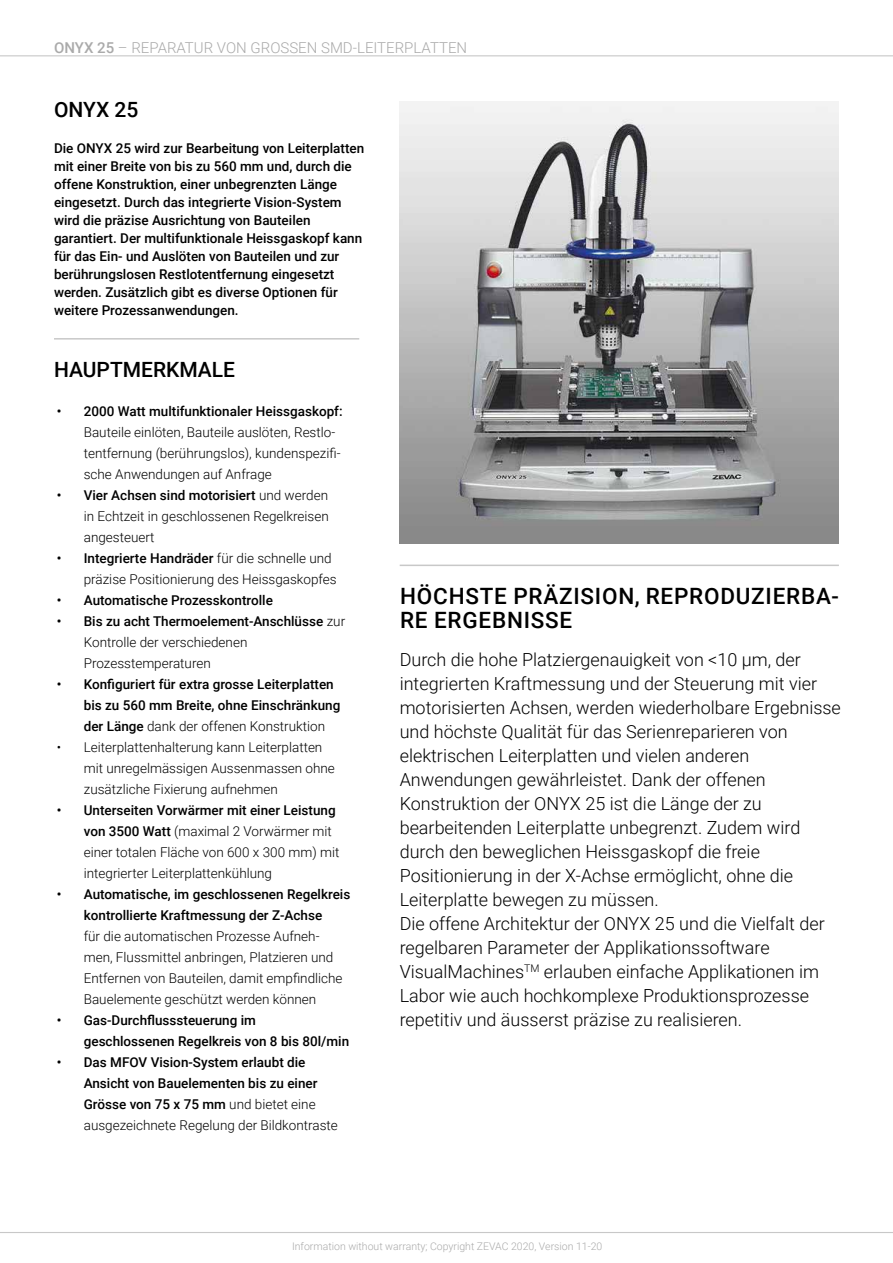
<style>
.page{position:relative;width:893px;height:1263px;background:#fff}
.page>*{position:absolute;margin:0;border:0;box-sizing:border-box;transform-origin:0 0}
.t1{font:500 22.5px/24px "Roboto";letter-spacing:.035em;color:#000}
.t2{font:500 21px "Roboto";color:#000}
.t3{font:300 18px/24px "Roboto";color:#000}
.t4{font:300 15px "Roboto";color:#aaa}
.t5{font:500 13.5px/18px "Roboto";color:#000}
.t6{font:300 13.5px/21px "Roboto";color:#000}
.t7{font:300 10.5px "Roboto";color:#aaa}
.s1{font-weight:500}
.s2{font-weight:300}
</style>
<div class="page">
<hr style="left:0;top:55px;width:893px;height:1px;background:#c8c8c8">
<hr style="left:0;top:1232px;width:893px;height:1px;background:#c8c8c8">
<hr style="left:54px;top:338px;width:305px;height:2px;background:#c8c8c8">
<hr style="left:400px;top:565px;width:439px;height:1px;background:#c8c8c8">
<img style="left:400px;top:102px;width:439px;height:441px">
<p class="t4" style="left:54px;top:37px;width:415px"><span class="s1">ONYX 25</span> – REPARATUR VON GROSSEN SMD-LEITERPLATTEN</p>
<h2 class="t2" style="left:54px;top:95px;width:86px">ONYX 25</h2>
<p class="t5" style="left:54px;top:139px;width:312px">Die ONYX 25 wird zur Bearbeitung von Leiterplatten mit einer Breite von bis zu 560 mm und, durch die offene Konstruktion, einer unbegrenzten Länge eingesetzt. Durch das integrierte Vision-System wird die präzise Ausrichtung von Bauteilen garantiert. Der multifunktionale Heissgaskopf kann für das Ein- und Auslöten von Bauteilen und zur berührungslosen Restlotentfernung eingesetzt werden. Zusätzlich gibt es diverse Optionen für weitere Prozessanwendungen.</p>
<h2 class="t2" style="left:54px;top:354px;width:183px">HAUPTMERKMALE</h2>
<p class="t5" style="left:57px;top:401px;width:287px">• 2000 Watt multifunktionaler Heissgaskopf:</p>
<p class="t6" style="left:84px;top:421px;width:258px">Bauteile einlöten, Bauteile auslöten, Restlo&shy;tentfernung (berührungslos), kundenspezifi&shy;sche Anwendungen auf Anfrage</p>
<p class="t6" style="left:84px;top:484px;width:247px;text-align:justify;text-indent:-27px"><span class="s1">• Vier Achsen sind motorisiert</span> und werden in Echtzeit in geschlossenen Regelkreisen angesteuert</p>
<p class="t6" style="left:84px;top:547px;width:254px;text-indent:-27px"><span class="s1">• Integrierte Handräder</span> für die schnelle und präzise Positionierung des Heissgaskopfes</p>
<p class="t5" style="left:57px;top:590px;width:218px">• Automatische Prozesskontrolle</p>
<p class="t6" style="left:84px;top:610px;width:263px;text-indent:-27px"><span class="s1">• Bis zu acht Thermoelement-Anschlüsse</span> zur<br>Kontrolle der verschiedenen<br>Prozesstemperaturen</p>
<p class="t5" style="left:84px;top:673px;width:258px;line-height:21px;text-indent:-27px">• Konfiguriert für extra grosse Leiterplatten bis zu 560 mm Breite, ohne Einschränkung der Länge <span class="s2">dank der offenen Konstruktion</span></p>
<p class="t6" style="left:84px;top:736px;width:253px;text-indent:-27px">• Leiterplattenhalterung kann Leiterplatten mit unregelmässigen Aussenmassen ohne zusätzliche Fixierung aufnehmen</p>
<p class="t6" style="left:84px;top:799px;width:257px;text-indent:-27px"><span class="s1">• Unterseiten Vorwärmer mit einer Leistung von 3500 Watt</span> (maximal 2 Vorwärmer mit einer totalen Fläche von 600 x 300 mm) mit integrierter Leiterplattenkühlung</p>
<p class="t5" style="left:57px;top:883px;width:295px;line-height:21px;text-align:center">• Automatische, im geschlossenen Regelkreis kontrollierte Kraftmessung der Z-Achse</p>
<p class="t6" style="left:84px;top:925px;width:260px">für die automatischen Prozesse Aufneh&shy;men, Flussmittel anbringen, Platzieren und Entfernen von Bauteilen, damit empfindliche Bauelemente geschützt werden können</p>
<p class="t5" style="left:84px;top:1009px;width:267px;line-height:21px;text-indent:-27px">• Gas-Durchflusssteuerung im geschlossenen Regelkreis von 8 bis 80l/min</p>
<p class="t5" style="left:84px;top:1051px;width:256px;line-height:21px;text-indent:-27px">• Das MFOV Vision-System erlaubt die Ansicht von Bauelementen bis zu einer Grösse von 75 x 75 mm <span class="s2">und bietet eine ausgezeichnete Regelung der Bildkontraste</span></p>
<h1 class="t1" style="left:400px;top:583px;width:440px">HÖCHSTE PRÄZISION, REPRODUZIERBA-<br>RE ERGEBNISSE</h1>
<p class="t3" style="left:400px;top:647px;width:443px">Durch die hohe Platziergenauigkeit von &lt;10 µm, der integrierten Kraftmessung und der Steuerung mit vier motorisierten Achsen, werden wiederholbare Ergebnisse und höchste Qualität für das Serienreparieren von elektrischen Leiterplatten und vielen anderen Anwendungen gewährleistet. Dank der offenen Konstruktion der ONYX 25 ist die Länge der zu bearbeitenden Leiterplatte unbegrenzt. Zudem wird durch den beweglichen Heissgaskopf die freie Positionierung in der X-Achse ermöglicht, ohne die Leiterplatte bewegen zu müssen.<br>Die offene Architektur der ONYX 25 und die Vielfalt der regelbaren Parameter der Applikationssoftware VisualMachines<sup>TM</sup> erlauben einfache Applikationen im Labor wie auch hochkomplexe Produktionsprozesse repetitiv und äusserst präzise zu realisieren.</p>
<p class="t7" style="left:292px;top:1239px;width:312px">Information without warranty; Copyright ZEVAC 2020, Version 11-20</p>
</div>
